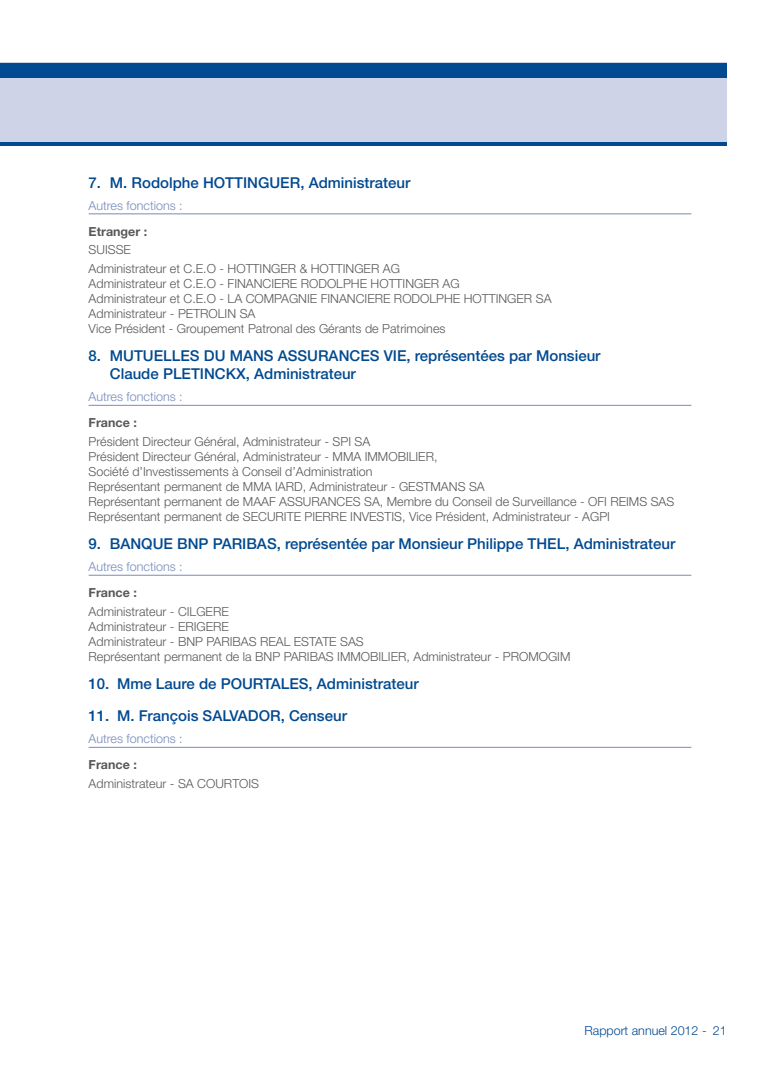
<style>
.page{position:relative;width:780px;height:1088px;background:#fff}
.page>*{position:absolute;margin:0;border:0;box-sizing:border-box;transform-origin:0 0}
.TITRE_HN_65_MDM_12pt{font:500 15px/18px "Helvetica Neue LT Std";color:#014990}
.TXT_HN_45_light_SANS{font:300 12.5px/15px "Helvetica Neue LT Std";color:#57585a}
.Titre_HN_45_LIGHT_10{font:300 12.5px "Helvetica Neue LT Std";color:#788bbc}
.TXT_HN_45_light_SANS-2{font:700 12.5px "Helvetica Neue LT Std";color:#57585a}
.t1{font:300 12.5px "Helvetica Neue LT Std";color:#014990}
</style>
<div class="page">
<div style="left:0;top:63px;width:726px;height:81px;background:#ced3e7"></div>
<div style="left:0;top:64px;width:726px;height:14px;background:#014990"></div>
<hr style="left:0;top:142px;width:726px;height:3px;background:#014990">
<hr style="left:89px;top:214px;width:602px;height:1px;background:#788bbc">
<hr style="left:89px;top:405px;width:602px;height:1px;background:#788bbc">
<hr style="left:89px;top:575px;width:602px;height:1px;background:#788bbc">
<hr style="left:89px;top:747px;width:602px;height:1px;background:#788bbc">
<p class="TITRE_HN_65_MDM_12pt" style="left:89px;top:173px;width:323px">7. M. Rodolphe HOTTINGUER, Administrateur</p>
<p class="Titre_HN_45_LIGHT_10" style="left:89px;top:198px;width:96px">Autres fonctions :</p>
<p class="TXT_HN_45_light_SANS-2" style="left:89px;top:223px;width:60px">Etranger :</p>
<p class="TXT_HN_45_light_SANS" style="left:89px;top:242px;width:44px">SUISSE</p>
<p class="TXT_HN_45_light_SANS" style="left:89px;top:260px;width:464px">Administrateur et C.E.O - HOTTINGER &amp; HOTTINGER AG<br>Administrateur et C.E.O - FINANCIERE RODOLPHE HOTTINGER AG<br>Administrateur et C.E.O - LA COMPAGNIE FINANCIERE RODOLPHE HOTTINGER SA Administrateur - PETROLIN SA<br>Vice Président - Groupement Patronal des Gérants de Patrimoines</p>
<p class="TITRE_HN_65_MDM_12pt" style="left:110px;top:347px;width:492px;text-indent:-21px">8. MUTUELLES DU MANS ASSURANCES VIE, représentées par Monsieur<br>Claude PLETINCKX, Administrateur</p>
<p class="Titre_HN_45_LIGHT_10" style="left:89px;top:389px;width:96px">Autres fonctions :</p>
<p class="TXT_HN_45_light_SANS-2" style="left:89px;top:415px;width:50px">France :</p>
<p class="TXT_HN_45_light_SANS" style="left:89px;top:433px;width:587px">Président Directeur Général, Administrateur - SPI SA<br>Président Directeur Général, Administrateur - MMA IMMOBILIER,<br>Société d’Investissements à Conseil d’Administration<br>Représentant permanent de MMA IARD, Administrateur - GESTMANS SA<br>Représentant permanent de MAAF ASSURANCES SA, Membre du Conseil de Surveillance - OFI REIMS SAS Représentant permanent de SECURITE PIERRE INVESTIS, Vice Président, Administrateur - AGPI</p>
<p class="TITRE_HN_65_MDM_12pt" style="left:89px;top:535px;width:588px">9. BANQUE BNP PARIBAS, représentée par Monsieur Philippe THEL, Administrateur</p>
<p class="Titre_HN_45_LIGHT_10" style="left:89px;top:559px;width:96px">Autres fonctions :</p>
<p class="TXT_HN_45_light_SANS-2" style="left:89px;top:585px;width:50px">France :</p>
<p class="TXT_HN_45_light_SANS" style="left:89px;top:603px;width:483px">Administrateur - CILGERE<br>Administrateur - ERIGERE<br>Administrateur - BNP PARIBAS REAL ESTATE SAS<br>Représentant permanent de la BNP PARIBAS IMMOBILIER, Administrateur - PROMOGIM</p>
<p class="TITRE_HN_65_MDM_12pt" style="left:89px;top:675px;width:331px">10. Mme Laure de POURTALES, Administrateur</p>
<p class="TITRE_HN_65_MDM_12pt" style="left:89px;top:707px;width:260px">11. M. François SALVADOR, Censeur</p>
<p class="Titre_HN_45_LIGHT_10" style="left:89px;top:731px;width:96px">Autres fonctions :</p>
<p class="TXT_HN_45_light_SANS-2" style="left:89px;top:757px;width:50px">France :</p>
<p class="TXT_HN_45_light_SANS" style="left:89px;top:775px;width:172px">Administrateur - SA COURTOIS</p>
<p class="t1" style="left:584px;top:1023px;width:144px">Rapport annuel 2012 - 21</p>
</div>
